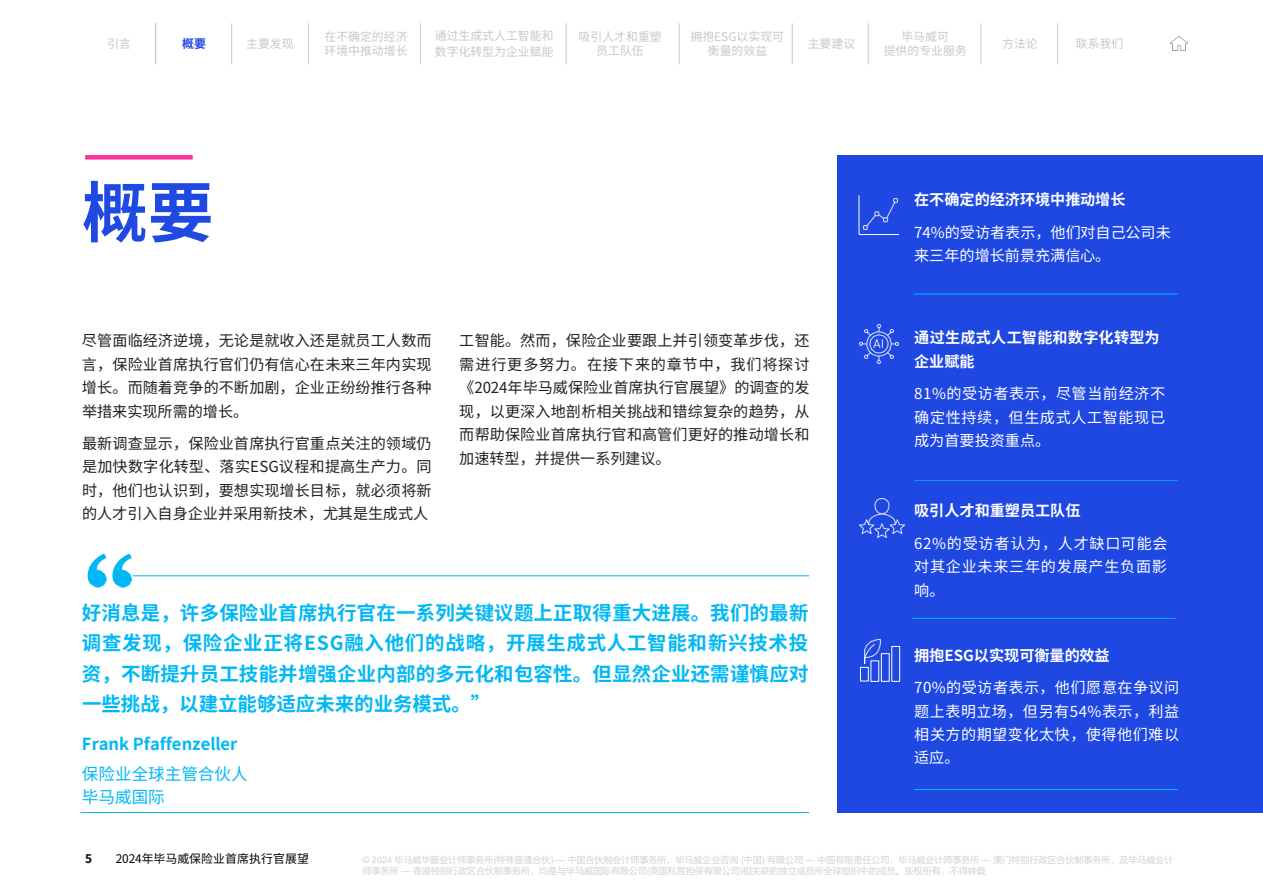
<style>
.page{position:relative;width:1263px;height:894px;background:#fff}
.page>*{position:absolute;margin:0;border:0;box-sizing:border-box;transform-origin:0 0}
.t1{font:700 65.85px "Noto Sans CJ Ksc";color:#1e49e2}
.t2{font:700 19.5px/30.5px "Noto Sans CJ Ksc";color:#00b8f5;text-align:justify}
.t3{font:700 16.5px "Noto Sans CJ Ksc";color:#00b8f5}
.t4{font:16.5px/23.1px "Noto Sans CJ Ksc";color:#00b8f5}
.t5{font:15.15px/23.4px "Noto Sans CJ Ksc";color:#231f20;text-align:justify}
.t6{font:15.15px/23.4px "Noto Sans CJ Ksc";letter-spacing:.025em;color:#fff;text-align:justify}
.t7{font:700 15.15px "Noto Sans CJ Ksc";color:#fff}
.t8{font:15.15px/23.4px "Noto Sans CJ Ksc";color:#fff}
.t9{font:700 15.15px/23.4px "Noto Sans CJ Ksc";letter-spacing:.025em;color:#fff}
.t10{font:11.85px/14.4px "Noto Sans CJ Ksc";color:#c8c8c8;text-align:center}
.t11{font:11.85px "Noto Sans CJ Ksc";color:#000}
.t12{font:700 11.85px "Noto Sans CJ Ksc";color:#1e48e1}
.t13{font:700 11.85px "Noto Sans CJ Ksc";color:#000}
.t14{font:9px "Microsoft Ya Hei";color:#d2d2d2}
.t15{font:9px "Arial";color:#d2d2d2}
.s1{font-family:"Arial"}
</style>
<div class="page">
<hr style="left:85px;top:155px;width:108px;height:4px;background:#fc349c">
<hr style="left:81px;top:811px;width:728px;height:1px;background:#00b8f5">
<hr style="left:112px;top:575px;width:697px;height:1px;background:#00b8f5">
<svg style="left:87px;top:553px;width:48px;height:35px"></svg>
<div style="left:837px;top:155px;width:426px;height:657px;background:#1e48e1"></div>
<hr style="left:914px;top:293px;width:264px;height:1px;background:#00b8f5">
<hr style="left:914px;top:788px;width:264px;height:1px;background:#00b8f5">
<svg style="left:914px;top:480px;width:264px;height:1px"></svg>
<svg style="left:858px;top:195px;width:41px;height:40px"></svg>
<img style="left:863px;top:199px;width:34px;height:30px">
<img style="left:859px;top:324px;width:40px;height:40px">
<img style="left:859px;top:498px;width:45px;height:39px">
<img style="left:864px;top:639px;width:16px;height:23px">
<div style="left:891px;top:645px;width:9px;height:36px;border:1px solid #fff"></div>
<div style="left:881px;top:653px;width:9px;height:28px;border:1px solid #fff"></div>
<div style="left:860px;top:666px;width:9px;height:15px;border:1px solid #fff"></div>
<hr style="left:912px;top:617px;width:263px;height:1px;background:#00b8f5">
<img style="left:1171px;top:36px;width:16px;height:15px">
<hr style="left:981px;top:23px;width:1px;height:41px;background:#c8c8c8">
<hr style="left:868px;top:23px;width:1px;height:41px;background:#c8c8c8">
<hr style="left:792px;top:23px;width:1px;height:41px;background:#c8c8c8">
<hr style="left:679px;top:23px;width:1px;height:41px;background:#c8c8c8">
<hr style="left:566px;top:23px;width:1px;height:41px;background:#c8c8c8">
<hr style="left:420px;top:23px;width:1px;height:41px;background:#c8c8c8">
<hr style="left:308px;top:23px;width:1px;height:41px;background:#c8c8c8">
<hr style="left:231px;top:23px;width:1px;height:41px;background:#c8c8c8">
<hr style="left:155px;top:23px;width:1px;height:41px;background:#c8c8c8">
<hr style="left:1057px;top:23px;width:1px;height:41px;background:#c8c8c8">
<p class="t10" style="left:435px;top:28px;width:120px;line-height:16.2px;text-align:left">通过生成式人工智能和数字化转型为企业赋能</p>
<p class="t10" style="left:324px;top:30px;width:85px;text-align:left">在不确定的经济环境中推动增长</p>
<p class="t10" style="left:691px;top:30px;width:95px">拥抱ESG以实现可衡量的效益</p>
<p class="t10" style="left:579px;top:30px;width:85px">吸引人才和重塑员工队伍</p>
<p class="t10" style="left:884px;top:30px;width:85px">毕马威可<br>提供的专业服务</p>
<p class="t12" style="left:182px;top:37px;width:25px">概要</p>
<p class="t10" style="left:246px;top:37px;width:49px">主要发现</p>
<p class="t10" style="left:1076px;top:37px;width:49px">联系我们</p>
<p class="t10" style="left:107px;top:37px;width:25px">引言</p>
<p class="t10" style="left:1002px;top:37px;width:37px">方法论</p>
<p class="t10" style="left:808px;top:37px;width:49px">主要建议</p>
<h1 class="t1" style="left:82px;top:175px;width:133px">概要</h1>
<p class="t5" style="left:82px;top:329px;width:351px">尽管面临经济逆境，无论是就收入还是就员工人数而言，保险业首席执行官们仍有信心在未来三年内实现增长。而随着竞争的不断加剧，企业正纷纷推行各种举措来实现所需的增长。</p>
<p class="t5" style="left:82px;top:432px;width:351px">最新调查显示，保险业首席执行官重点关注的领域仍是加快数字化转型、落实ESG议程和提高生产力。同时，他们也认识到，要想实现增长目标，就必须将新的人才引入自身企业并采用新技术，尤其是生成式人</p>
<p class="t5" style="left:459px;top:329px;width:352px">工智能。然而，保险企业要跟上并引领变革步伐，还需进行更多努力。在接下来的章节中，我们将探讨《2024年毕马威保险业首席执行官展望》的调查的发现，以更深入地剖析相关挑战和错综复杂的趋势，从而帮助保险业首席执行官和高管们更好的推动增长和加速转型，并提供一系列建议。</p>
<p class="t2" style="left:82px;top:597px;width:728px">好消息是，许多保险业首席执行官在一系列关键议题上正取得重大进展。我们的最新调查发现，保险企业正将ESG融入他们的战略，开展生成式人工智能和新兴技术投资，不断提升员工技能并增强企业内部的多元化和包容性。但显然企业还需谨慎应对一些挑战，以建立能够适应未来的业务模式。”</p>
<p class="t3" style="left:82px;top:734px;width:157px">Frank Pfaffenzeller</p>
<p class="t4" style="left:82px;top:762px;width:167px">保险业全球主管合伙人毕马威国际</p>
<p class="t7" style="left:914px;top:191px;width:213px">在不确定的经济环境中推动增长</p>
<p class="t8" style="left:914px;top:221px;width:258px">74%的受访者表示，他们对自己公司未来三年的增长前景充满信心。</p>
<p class="t9" style="left:914px;top:326px;width:247px">通过生成式人工智能和数字化转型为企业赋能</p>
<p class="t6" style="left:914px;top:382px;width:252px">81%的受访者表示，尽管当前经济不确定性持续，但生成式人工智能现已成为首要投资重点。</p>
<p class="t7" style="left:914px;top:502px;width:168px">吸引人才和重塑员工队伍</p>
<p class="t6" style="left:914px;top:531px;width:255px">62%的受访者认为，人才缺口可能会对其企业未来三年的发展产生负面影响。</p>
<p class="t7" style="left:914px;top:646px;width:197px">拥抱ESG以实现可衡量的效益</p>
<p class="t6" style="left:914px;top:675px;width:266px">70%的受访者表示，他们愿意在争议问题上表明立场，但另有54%表示，利益相关方的期望变化太快，使得他们难以适应。</p>
<p class="t13" style="left:85px;top:851px;width:8px">5</p>
<p class="t11" style="left:116px;top:851px;width:195px">2024年毕马威保险业首席执行官展望</p>
<p class="t14" style="left:363px;top:853px;width:812px"><span class="s1">© 2024</span> 毕马威华振会计师事务所特殊普通合伙<span class="s1">) —</span> 中国合伙制会计师事务所，毕马威企业咨询 中国有限公司 <span class="s1">—</span> 中国有限责任公司，毕马威会计师事务所 <span class="s1">—</span> 澳门特别行政区合伙制事务所，及毕马威会计</p>
<p class="t15" style="left:494px;top:853px;width:4px">(</p>
<p class="t15" style="left:741px;top:853px;width:4px">(</p>
<p class="t15" style="left:762px;top:853px;width:4px">)</p>
<p class="t14" style="left:363px;top:864px;width:624px">师事务所 <span class="s1">—</span> 香港特别行政区合伙制事务所，均是与毕马威国际有限公司英国私营担保有限公司相关联的独立成员所全球组织中的成员。版权所有，不得转载</p>
<p class="t15" style="left:647px;top:864px;width:4px">(</p>
<p class="t15" style="left:740px;top:864px;width:4px">)</p>
</div>
